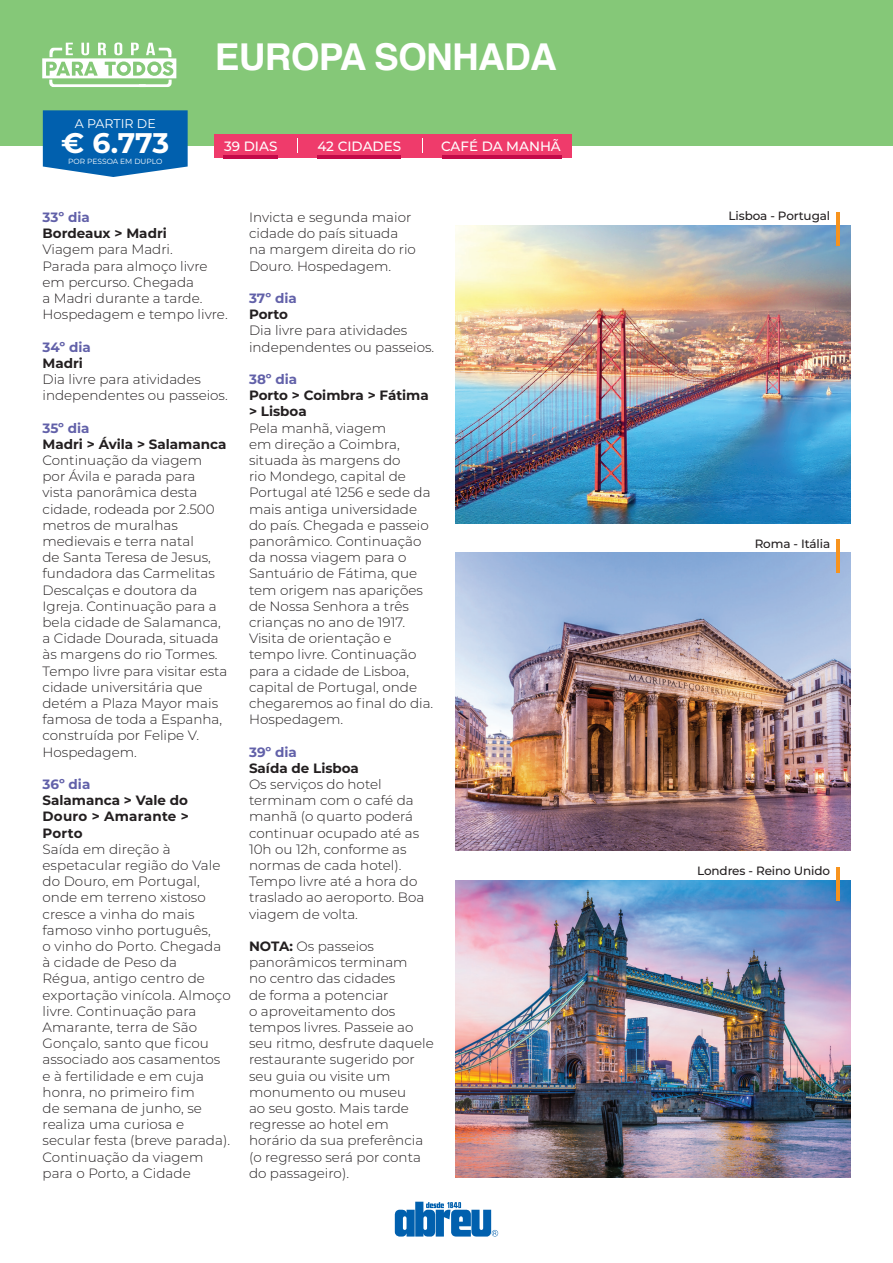
<style>
.page{position:relative;width:893px;height:1263px;background:#fff}
.page>*{position:absolute;margin:0;border:0;box-sizing:border-box;transform-origin:0 0}
.t1{font:700 37.05px "Helvetica";letter-spacing:-.02em;color:#fff}
.t2{font:700 28.35px "Montserrat";color:#fff}
.t3{font:300 13.5px/16.2px "Montserrat";color:#231f20}
.t4{font:700 13.5px/16.2px "Montserrat";color:#231f20;text-align:justify}
.t5{font:700 13.5px "Montserrat";color:#6261a9}
.t6{font:500 13.5px "Montserrat";color:#fff}
.t7{font:12.6px "Montserrat";color:#fff}
.t8{font:500 12px "Montserrat";letter-spacing:-.01em;color:#231f20}
.t9{font:7.5px "Montserrat";color:#fff}
.s1{font-weight:700}
</style>
<div class="page">
<svg style="left:395px;top:1202px;width:103px;height:34px"></svg>
<img style="left:455px;top:225px;width:395px;height:298px">
<hr style="left:836px;top:212px;width:3px;height:34px;background:#f7931d">
<img style="left:455px;top:553px;width:395px;height:297px">
<hr style="left:836px;top:540px;width:3px;height:33px;background:#f7931d">
<img style="left:455px;top:880px;width:395px;height:298px">
<hr style="left:836px;top:867px;width:3px;height:33px;background:#f7931d">
<div style="left:0;top:0;width:893px;height:145px;background:#85c878"></div>
<div style="left:215px;top:134px;width:357px;height:23px;background:#ef3b6b"></div>
<hr style="left:223px;top:156px;width:54px;height:3px;background:#c30a49">
<hr style="left:318px;top:155px;width:83px;height:4px;background:#c30a49">
<hr style="left:443px;top:156px;width:119px;height:3px;background:#c30a49">
<svg style="left:297px;top:138px;width:1px;height:15px"></svg>
<svg style="left:422px;top:138px;width:1px;height:15px"></svg>
<svg style="left:42px;top:42px;width:134px;height:45px"></svg>
<svg style="left:43px;top:110px;width:145px;height:67px;background:#156db4"></svg>
<p class="t7" style="left:75px;top:115px;width:83px">A PARTIR DE</p>
<h2 class="t2" style="left:61px;top:123px;width:110px">€ 6.773</h2>
<p class="t9" style="left:68px;top:157px;width:96px">POR PESSOA EM DUPLO</p>
<h1 class="t1" style="left:215px;top:27px;width:344px">EUROPA SONHADA</h1>
<p class="t6" style="left:224px;top:137px;width:55px">39 DIAS</p>
<p class="t6" style="left:317px;top:137px;width:85px">42 CIDADES</p>
<p class="t6" style="left:441px;top:137px;width:121px">CAFÉ DA MANHÃ</p>
<p class="t5" style="left:43px;top:207px;width:49px">33º dia</p>
<p class="t4" style="left:43px;top:225px;width:126px">Bordeaux &gt; Madri</p>
<p class="t3" style="left:43px;top:241px;width:187px">Viagem para Madri.<br>Parada para almoço livre em percurso. Chegada<br>a Madri durante a tarde.<br>Hospedagem e tempo livre.</p>
<p class="t5" style="left:43px;top:337px;width:50px">34º dia</p>
<p class="t4" style="left:43px;top:354px;width:42px">Madri</p>
<p class="t3" style="left:43px;top:371px;width:187px">Dia livre para atividades independentes ou passeios.</p>
<p class="t5" style="left:43px;top:418px;width:49px">35º dia</p>
<p class="t4" style="left:43px;top:435px;width:185px">Madri &gt; Ávila &gt; Salamanca</p>
<p class="t3" style="left:43px;top:452px;width:186px">Continuação da viagem por Ávila e parada para vista panorâmica desta cidade, rodeada por 2.500 metros de muralhas medievais e terra natal<br>de Santa Teresa de Jesus, fundadora das Carmelitas<br>Descalças e doutora da<br>Igreja. Continuação para a bela cidade de Salamanca, a Cidade Dourada, situada às margens do rio Tormes.<br>Tempo livre para visitar esta cidade universitária que detém a Plaza Mayor mais famosa de toda a Espanha, construída por Felipe V.<br>Hospedagem.</p>
<p class="t5" style="left:43px;top:774px;width:49px">36º dia</p>
<p class="t4" style="left:43px;top:792px;width:148px">Salamanca &gt; Vale do Douro &gt; Amarante &gt; Porto</p>
<p class="t3" style="left:43px;top:840px;width:190px">Saída em direção à espetacular região do Vale do Douro, em Portugal, onde em terreno xistoso cresce a vinha do mais famoso vinho português,<br>o vinho do Porto. Chegada à cidade de Peso da<br>Régua, antigo centro de exportação vinícola. Almoço livre. Continuação para<br>Amarante, terra de São<br>Gonçalo, santo que ficou associado aos casamentos e à fertilidade e em cuja honra, no primeiro fim<br>de semana de junho, se realiza uma curiosa e secular festa (breve parada).<br>Continuação da viagem para o Porto, a Cidade</p>
<p class="t3" style="left:249px;top:209px;width:168px">Invicta e segunda maior cidade do país situada na margem direita do rio<br>Douro. Hospedagem.</p>
<p class="t5" style="left:249px;top:288px;width:49px">37º dia</p>
<p class="t4" style="left:249px;top:306px;width:41px">Porto</p>
<p class="t3" style="left:249px;top:322px;width:187px">Dia livre para atividades independentes ou passeios.</p>
<p class="t5" style="left:249px;top:369px;width:50px">38º dia</p>
<p class="t4" style="left:249px;top:387px;width:181px">Porto &gt; Coimbra &gt; Fátima &gt; Lisboa</p>
<p class="t3" style="left:249px;top:419px;width:186px">Pela manhã, viagem<br>em direção a Coimbra, situada às margens do<br>rio Mondego, capital de<br>Portugal até 1256 e sede da mais antiga universidade do país. Chegada e passeio panorâmico. Continuação da nossa viagem para o<br>Santuário de Fátima, que tem origem nas aparições de Nossa Senhora a três crianças no ano de 1917.<br>Visita de orientação e tempo livre. Continuação para a cidade de Lisboa, capital de Portugal, onde chegaremos ao final do dia.<br>Hospedagem.</p>
<p class="t5" style="left:249px;top:742px;width:49px">39º dia</p>
<p class="t4" style="left:249px;top:759px;width:111px">Saída de Lisboa</p>
<p class="t3" style="left:249px;top:776px;width:177px">Os serviços do hotel terminam com o café da manhã (o quarto poderá continuar ocupado até as<br>10h ou 12h, conforme as normas de cada hotel).<br>Tempo livre até a hora do traslado ao aeroporto. Boa viagem de volta.</p>
<p class="t3" style="left:249px;top:938px;width:186px"><span class="s1">NOTA:</span> Os passeios panorâmicos terminam<br>no centro das cidades<br>de forma a potenciar<br>o aproveitamento dos tempos livres. Passeie ao seu ritmo, desfrute daquele restaurante sugerido por seu guia ou visite um monumento ou museu<br>ao seu gosto. Mais tarde regresse ao hotel em horário da sua preferência (o regresso será por conta do passageiro).</p>
<p class="t8" style="left:728px;top:208px;width:103px">Lisboa - Portugal</p>
<p class="t8" style="left:755px;top:535px;width:77px">Roma - Itália</p>
<p class="t8" style="left:697px;top:863px;width:135px">Londres - Reino Unido</p>
</div>
